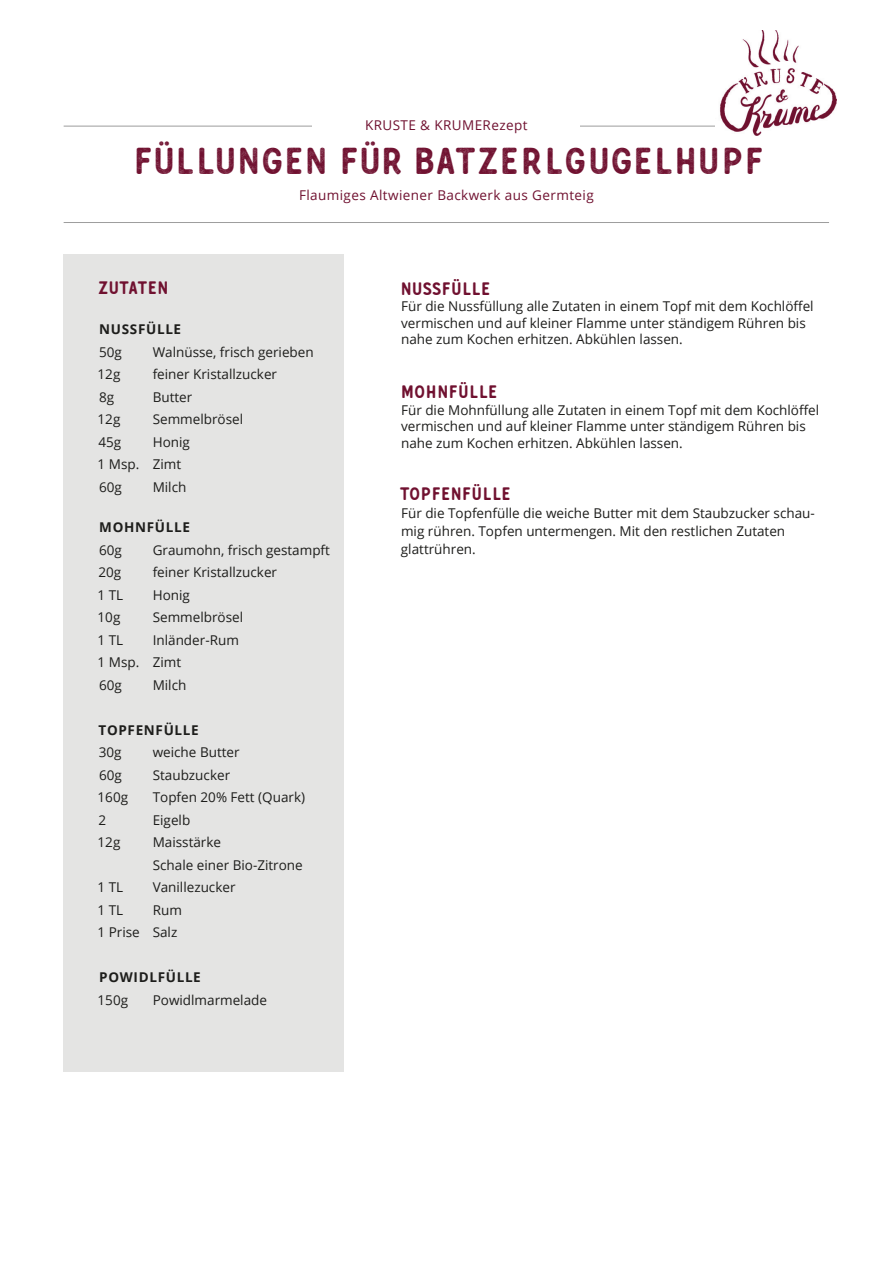
<style>
.page{position:relative;width:893px;height:1263px;background:#fff}
.page>*{position:absolute;margin:0;border:0;box-sizing:border-box;transform-origin:0 0}
.t1{font:37.5px "Gunnar Print";letter-spacing:.05em;color:#701130}
.t2{font:18px "Gunnar";letter-spacing:.05em;color:#701130}
.t3{font:13.5px/22.5px "Open Sans";color:#1d1d1b}
.t4{font:13.5px "Open Sans";letter-spacing:.03em;color:#701130}
.t5{font:700 13.5px "Open Sans";letter-spacing:.05em;color:#1d1d1b}
</style>
<div class="page">
<div style="left:64px;top:254px;width:280px;height:817px;background:#e4e4e3"></div>
<hr style="left:64px;top:126px;width:765px;height:1px;background:#9d9d9d">
<hr style="left:64px;top:222px;width:765px;height:1px;background:#9d9d9d">
<div style="left:312px;top:120px;width:268px;height:18px;background:#fff"></div>
<img style="left:716px;top:31px;width:120px;height:105px">
<p class="t4" style="left:365px;top:116px;width:164px">KRUSTE &amp; KRUMERezept</p>
<h1 class="t1" style="left:134px;top:138px;width:631px">FÜLLUNGEN FÜR BATZERLGUGELHUPF</h1>
<p class="t4" style="left:299px;top:185px;width:296px">Flaumiges Altwiener Backwerk aus Germteig</p>
<h2 class="t2" style="left:99px;top:276px;width:71px">ZUTATEN</h2>
<p class="t5" style="left:99px;top:320px;width:83px">NUSSFÜLLE</p>
<p class="t3" style="left:99px;top:340px;width:24px">50g</p>
<p class="t3" style="left:153px;top:340px;width:163px">Walnüsse, frisch gerieben</p>
<p class="t3" style="left:98px;top:363px;width:24px">12g</p>
<p class="t3" style="left:153px;top:363px;width:126px">feiner Kristallzucker</p>
<p class="t3" style="left:99px;top:385px;width:17px">8g</p>
<p class="t3" style="left:153px;top:385px;width:41px">Butter</p>
<p class="t3" style="left:98px;top:408px;width:24px">12g</p>
<p class="t3" style="left:153px;top:408px;width:92px">Semmelbrösel</p>
<p class="t3" style="left:99px;top:430px;width:24px">45g</p>
<p class="t3" style="left:98px;top:430px;width:94px;text-indent:55px">Honig<br>1 Msp. Zimt<br>60g</p>
<p class="t3" style="left:153px;top:475px;width:35px">Milch</p>
<p class="t5" style="left:99px;top:518px;width:92px">MOHNFÜLLE</p>
<p class="t3" style="left:99px;top:538px;width:24px">60g</p>
<p class="t3" style="left:153px;top:538px;width:179px">Graumohn, frisch gestampft</p>
<p class="t3" style="left:98px;top:561px;width:24px">20g</p>
<p class="t3" style="left:153px;top:561px;width:126px">feiner Kristallzucker</p>
<p class="t3" style="left:98px;top:583px;width:27px">1 TL</p>
<p class="t3" style="left:153px;top:583px;width:39px">Honig</p>
<p class="t3" style="left:98px;top:606px;width:24px">10g</p>
<p class="t3" style="left:153px;top:606px;width:92px">Semmelbrösel</p>
<p class="t3" style="left:98px;top:628px;width:27px">1 TL</p>
<p class="t3" style="left:98px;top:628px;width:143px;text-indent:55px">Inländer-Rum<br>1 Msp. Zimt<br>60g</p>
<p class="t3" style="left:153px;top:673px;width:35px">Milch</p>
<p class="t5" style="left:99px;top:720px;width:102px">TOPFENFÜLLE</p>
<p class="t3" style="left:99px;top:741px;width:24px">30g</p>
<p class="t3" style="left:153px;top:741px;width:88px">weiche Butter</p>
<p class="t3" style="left:99px;top:763px;width:24px">60g</p>
<p class="t3" style="left:153px;top:763px;width:79px">Staubzucker</p>
<p class="t3" style="left:98px;top:786px;width:32px">160g</p>
<p class="t3" style="left:153px;top:786px;width:154px">Topfen 20% Fett (Quark)</p>
<p class="t3" style="left:98px;top:808px;width:9px">2</p>
<p class="t3" style="left:153px;top:808px;width:39px">Eigelb</p>
<p class="t3" style="left:98px;top:831px;width:24px">12g</p>
<p class="t3" style="left:153px;top:831px;width:152px">Maisstärke<br>Schale einer Bio-Zitrone</p>
<p class="t3" style="left:98px;top:876px;width:27px">1 TL</p>
<p class="t3" style="left:153px;top:876px;width:84px">Vanillezucker</p>
<p class="t3" style="left:98px;top:898px;width:27px">1 TL</p>
<p class="t3" style="left:98px;top:898px;width:86px;text-indent:55px">Rum<br>1 Prise Salz</p>
<p class="t5" style="left:99px;top:968px;width:103px">POWIDLFÜLLE</p>
<p class="t3" style="left:98px;top:988px;width:32px">150g</p>
<p class="t3" style="left:153px;top:988px;width:116px">Powidlmarmelade</p>
<h2 class="t2" style="left:401px;top:277px;width:91px">NUSSFÜLLE</h2>
<p class="t3" style="left:401px;top:298px;width:414px;line-height:16.5px">Für die Nussfüllung alle Zutaten in einem Topf mit dem Kochlöffel vermischen und auf kleiner Flamme unter ständigem Rühren bis nahe zum Kochen erhitzen. Abkühlen lassen.</p>
<h2 class="t2" style="left:401px;top:381px;width:98px">MOHNFÜLLE</h2>
<p class="t3" style="left:401px;top:401px;width:420px;line-height:16.5px">Für die Mohnfüllung alle Zutaten in einem Topf mit dem Kochlöffel vermischen und auf kleiner Flamme unter ständigem Rühren bis nahe zum Kochen erhitzen. Abkühlen lassen.</p>
<h2 class="t2" style="left:400px;top:483px;width:112px">TOPFENFÜLLE</h2>
<p class="t3" style="left:401px;top:504px;width:415px;line-height:18px">Für die Topfenfülle die weiche Butter mit dem Staubzucker schau&shy;mig rühren. Topfen untermengen. Mit den restlichen Zutaten glattrühren.</p>
</div>
